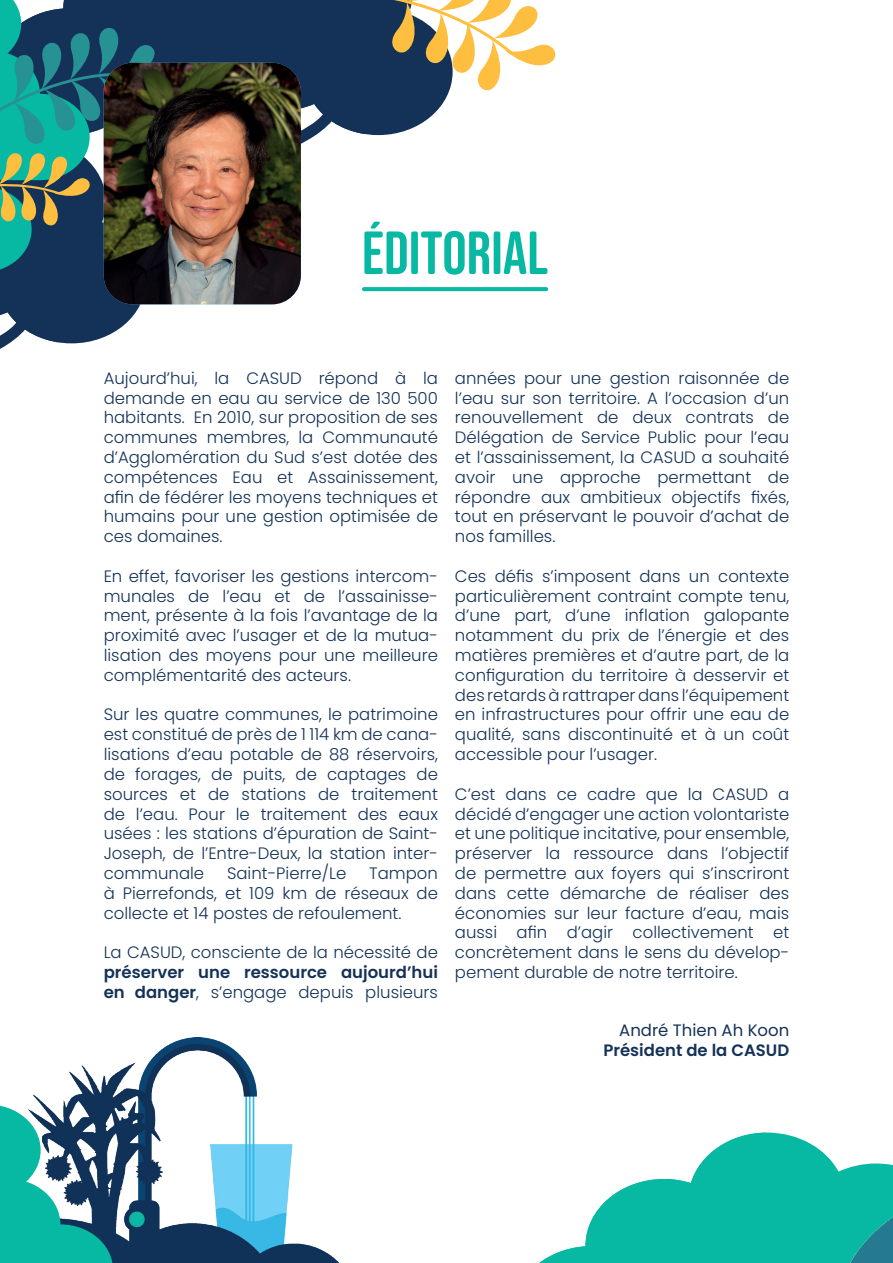
<style>
.page{position:relative;width:893px;height:1263px;background:#fff}
.page>*{position:absolute;margin:0;border:0;box-sizing:border-box;transform-origin:0 0}
.t1{font:60.9px "Bebas Neue Semi Rounded";color:#07b8a3}
.t2{font:300 16.5px/19.8px "Poppins";color:#143258;text-align:justify}
.t3{font:600 16.5px/19.8px "Poppins";color:#143258}
.t4{font:16.5px "Poppins";color:#143258}
.s1{font-weight:300}
</style>
<div class="page">
<img style="left:113px;top:1037px;width:226px;height:226px">
<svg style="left:539px;top:1132px;width:301px;height:131px"></svg>
<svg style="left:0;top:1065px;width:113px;height:198px"></svg>
<svg style="left:0;top:0;width:556px;height:349px"></svg>
<img style="left:104px;top:63px;width:197px;height:241px">
<svg style="left:364px;top:287px;width:182px;height:4px"></svg>
<img style="left:840px;top:1163px;width:53px;height:100px">
<h1 class="t1" style="left:362px;top:218px;width:188px">ÉDITORIAL</h1>
<p class="t2" style="left:104px;top:368px;width:336px">Aujourd’hui, la CASUD répond à la demande en eau au service de 130 500 habitants. En 2010, sur proposition de ses communes membres, la Communauté d’Agglomération du Sud s’est dotée des compétences Eau et Assainissement, afin de fédérer les moyens techniques et humains pour une gestion optimisée de ces domaines.</p>
<p class="t2" style="left:104px;top:566px;width:336px">En effet, favoriser les gestions intercom&shy;munales de l’eau et de l’assainisse&shy;ment, présente à la fois l’avantage de la proximité avec l’usager et de la mutua&shy;lisation des moyens pour une meilleure complémentarité des acteurs.</p>
<p class="t2" style="left:104px;top:705px;width:336px">Sur les quatre communes, le patrimoine est constitué de près de 1 114 km de cana&shy;lisations d’eau potable de 88 réservoirs, de forages, de puits, de captages de sources et de stations de traitement de l’eau. Pour le traitement des eaux usées : les stations d’épuration de Saint-Joseph, de l’Entre-Deux, la station inter&shy;communale</p>
<p class="t2" style="left:227px;top:863px;width:121px">Saint-Pierre/Le</p>
<p class="t2" style="left:104px;top:863px;width:336px;text-indent:266px">Tampon à Pierrefonds, et 109 km de réseaux de collecte et 14 postes de refoulement.</p>
<p class="t2" style="left:104px;top:942px;width:336px">La CASUD, consciente de la nécessité de</p>
<p class="t3" style="left:104px;top:962px;width:336px">préserver une ressource aujourd’hui en danger<span class="s1">, s’engage depuis plusieurs</span></p>
<p class="t2" style="left:455px;top:368px;width:336px">années pour une gestion raisonnée de l’eau sur son territoire. A l’occasion d’un renouvellement de deux contrats de Délégation de Service Public pour l’eau et l’assainissement, la CASUD a souhaité avoir une approche permettant de répondre aux ambitieux objectifs fixés, tout en préservant le pouvoir d’achat de nos familles.</p>
<p class="t2" style="left:455px;top:566px;width:336px">Ces défis s’imposent dans un contexte particulièrement contraint compte tenu, d’une part, d’une inflation galopante notamment du prix de l’énergie et des matières premières et d’autre part, de la configuration du territoire à desservir et des retards à rattraper dans l’équipement en infrastructures pour offrir une eau de qualité, sans discontinuité et à un coût accessible pour l’usager.</p>
<p class="t2" style="left:455px;top:784px;width:336px">C’est dans ce cadre que la CASUD a décidé d’engager une action volontariste et une politique incitative, pour ensemble, préserver la ressource dans l’objectif de permettre aux foyers qui s’inscriront dans cette démarche de réaliser des économies sur leur facture d’eau, mais aussi afin d’agir collectivement et concrètement dans le sens du dévelop&shy;pement durable de notre territoire.</p>
<p class="t4" style="left:619px;top:1020px;width:172px">André Thien Ah Koon</p>
<p class="t3" style="left:603px;top:1040px;width:187px">Président de la CASUD</p>
</div>
